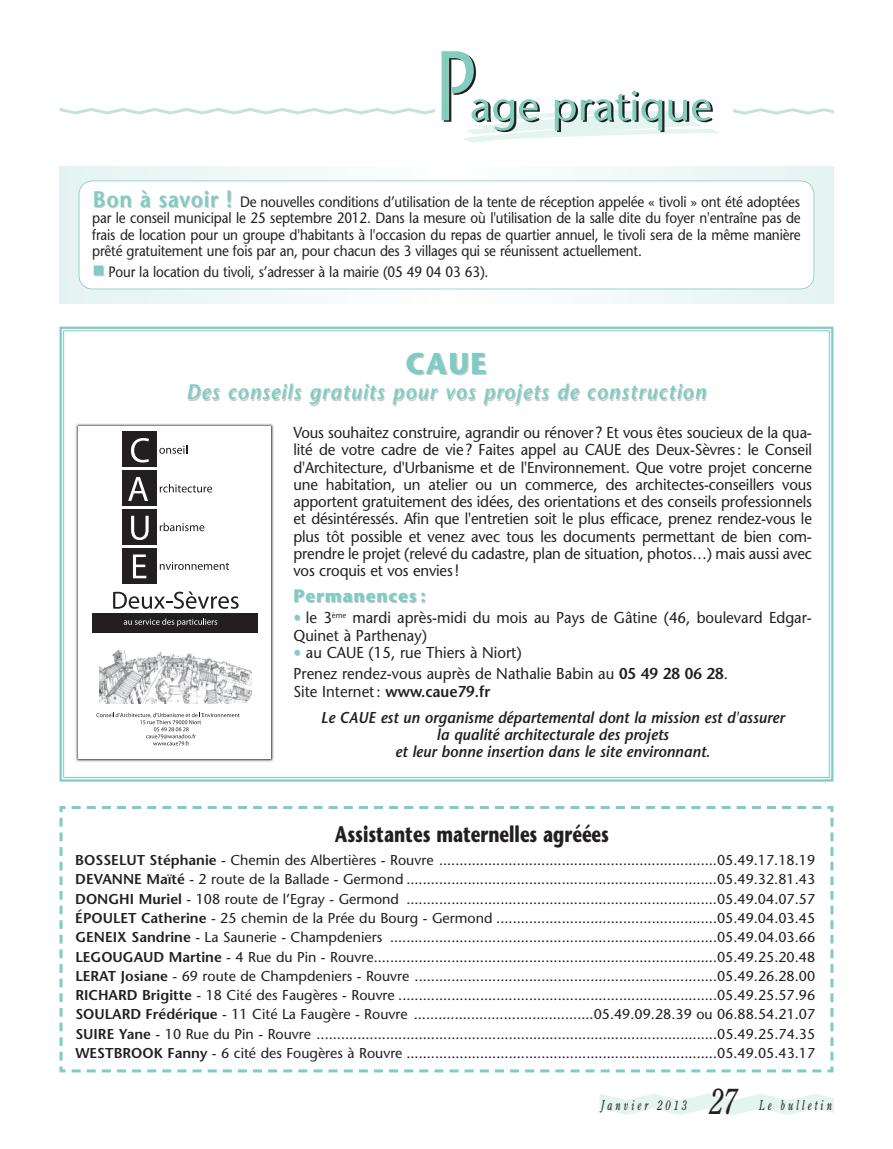
<style>
.page{position:relative;width:893px;height:1149px;background:#fff}
.page>*{position:absolute;margin:0;border:0;box-sizing:border-box;transform-origin:0 0}
.t1{font:italic 36px "Century Old Style";color:#231f20;scale:.7 1}
.t2{font:700 30px "Stone Sans";color:#7eccc3;scale:.95 1}
.t3{font:700 22.5px "Stone Sans";color:#231f20;scale:.75 1}
.t4{font:italic 600 21px "Stone Sans";letter-spacing:.05em;color:#7eccc3;scale:.95 1}
.t5{font:700 18px "Stone Sans";letter-spacing:.05em;color:#7eccc3;scale:.95 1}
.t6{font:15.75px/17.2px "Stone Sans";color:#231f20;scale:.95 1}
.t7{font:italic 600 15.75px/25.8px "Stone Sans";color:#231f20;scale:.95 1}
.t8{font:15px/16.5px "Stone Sans";letter-spacing:-.01em;color:#231f20;text-align:justify;scale:.9 1}
.t9{font:14.25px/19.2px "Stone Sans";color:#231f20;text-align:justify}
.t10{font:italic 13.5px "Century Old Style";letter-spacing:.325em;color:#231f20;scale:.7 1}
.s1{font-weight:600;font-size:22.5px;color:#7eccc3}
.s2{color:#7eccc3}
.s3{font-weight:600}
.s4{font-weight:400;font-style:normal}
.s5{font-style:normal}
</style>
<div class="page">
<svg style="left:60px;top:166px;width:773px;height:137px"></svg>
<svg style="left:60px;top:51px;width:773px;height:92px"></svg>
<svg style="left:600px;top:1094px;width:233px;height:20px"></svg>
<div style="left:60px;top:326px;width:773px;height:455px;border:2px solid #7eccc3"></div>
<img style="left:75px;top:423px;width:199px;height:339px">
<div style="left:79px;top:426px;width:192px;height:332px;background:#fff"></div>
<div style="left:122px;top:431px;width:35px;height:36px;background:#231f20"></div>
<svg style="left:131px;top:438px;width:18px;height:24px"></svg>
<div style="left:122px;top:470px;width:35px;height:35px;background:#231f20"></div>
<svg style="left:128px;top:477px;width:20px;height:23px"></svg>
<div style="left:122px;top:509px;width:35px;height:35px;background:#231f20"></div>
<svg style="left:131px;top:515px;width:18px;height:25px"></svg>
<div style="left:122px;top:547px;width:35px;height:36px;background:#231f20"></div>
<svg style="left:133px;top:554px;width:13px;height:24px"></svg>
<svg style="left:159px;top:445px;width:28px;height:8px"></svg>
<svg style="left:160px;top:484px;width:52px;height:8px"></svg>
<svg style="left:160px;top:522px;width:44px;height:9px"></svg>
<svg style="left:160px;top:561px;width:69px;height:8px"></svg>
<svg style="left:113px;top:591px;width:126px;height:17px"></svg>
<svg style="left:96px;top:712px;width:144px;height:33px"></svg>
<img style="left:99px;top:649px;width:153px;height:54px">
<div style="left:92px;top:613px;width:165px;height:19px;background:#231f20"></div>
<svg style="left:124px;top:618px;width:93px;height:8px"></svg>
<svg style="left:59px;top:806px;width:775px;height:267px"></svg>
<div style="left:79px;top:181px;width:735px;height:107px;background:#fff;border-radius:13px"></div>
<div style="left:79px;top:180px;width:735px;height:109px;border:2px solid #7eccc3;border-radius:14px"></div>
<p class="t8" style="left:92px;top:195px;width:789px"><span class="s1">Bon à savoir !</span> De nouvelles conditions d’utilisation de la tente de réception appelée « tivoli » ont été adoptées par le conseil municipal le 25 septembre 2012. Dans la mesure où l'utilisation de la salle dite du foyer n'entraîne pas de frais de location pour un groupe d'habitants à l'occasion du repas de quartier annuel, le tivoli sera de la même manière prêté gratuitement une fois par an, pour chacun des 3 villages qui se réunissent actuellement.</p>
<p class="t8" style="left:108px;top:265px;width:424px">Pour la location du tivoli, s’adresser à la mairie (05 49 04 03 63).</p>
<h2 class="t2" style="left:405px;top:351px;width:87px">CAUE</h2>
<h3 class="t4" style="left:186px;top:384px;width:548px">Des conseils gratuits pour vos projets de construction</h3>
<p class="t6" style="left:293px;top:425px;width:547px;text-align:justify">Vous souhaitez construire, agrandir ou rénover ? Et vous êtes soucieux de la qua&shy;lité de votre cadre de vie? Faites appel au CAUE des Deux-Sèvres: le Conseil d'Architecture, d'Urbanisme et de l'Environnement. Que votre projet concerne une habitation, un atelier ou un commerce, des architectes-conseillers vous apportent gratuitement des idées, des orientations et des conseils professionnels et désintéressés. Afin que l'entretien soit le plus efficace, prenez rendez-vous le plus tôt possible et venez avec tous les documents permettant de bien com&shy;prendre le projet (relevé du cadastre, plan de situation, photos…) mais aussi avec vos croquis et vos envies!</p>
<p class="t5" style="left:293px;top:588px;width:141px">Permanences :</p>
<p class="t6" style="left:293px;top:610px;width:547px"><span class="s2">•</span> le 3<sup>ème</sup> mardi après-midi du mois au Pays de Gâtine (46, boulevard Edgar-<br>Quinet à Parthenay)</p>
<p class="t6" style="left:293px;top:643px;width:459px;line-height:21.5px"><span class="s2">•</span> au CAUE (15, rue Thiers à Niort)<br>Prenez rendez-vous auprès de Nathalie Babin au <span class="s3">05 49 28 06 28</span>.</p>
<p class="t7" style="left:321px;top:679px;width:490px;text-indent:-27px"><span class="s4">Site Internet:</span> <span class="s5">www.caue79.fr<br></span>Le CAUE est un organisme départemental dont la mission est d'assurer</p>
<p class="t7" style="left:395px;top:727px;width:333px;line-height:17.2px;text-align:center">la qualité architecturale des projets<br>et leur bonne insertion dans le site environnant.</p>
<h3 class="t3" style="left:335px;top:824px;width:367px">Assistantes maternelles agréées</h3>
<p class="t9" style="left:75px;top:851px;width:741px"><span class="s3">BOSSELUT Stéphanie</span> - Chemin des Albertières - Rouvre ....................................................................05.49.17.18.19<br><span class="s3">DEVANNE Maïté</span> - 2 route de la Ballade - Germond ............................................................................05.49.32.81.43<br><span class="s3">DONGHI Muriel</span> - 108 route de l’Egray - Germond ............................................................................05.49.04.07.57<br><span class="s3">ÉPOULET Catherine</span> - 25 chemin de la Prée du Bourg - Germond ......................................................05.49.04.03.45<br><span class="s3">GENEIX Sandrine</span> - La Saunerie - Champdeniers ................................................................................05.49.04.03.66<br><span class="s3">LEGOUGAUD Martine</span> - 4 Rue du Pin - Rouvre....................................................................................05.49.25.20.48<br><span class="s3">LERAT Josiane</span> - 69 route de Champdeniers - Rouvre ..........................................................................05.49.26.28.00<br><span class="s3">RICHARD Brigitte</span> - 18 Cité des Faugères - Rouvre ..............................................................................05.49.25.57.96<br><span class="s3">SOULARD Frédérique</span> - 11 Cité La Faugère - Rouvre ............................................05.49.09.28.39 ou 06.88.54.21.07<br><span class="s3">SUIRE Yane</span> - 10 Rue du Pin - Rouvre ..................................................................................................05.49.25.74.35<br><span class="s3">WESTBROOK Fanny</span> - 6 cité des Fougères à Rouvre ............................................................................05.49.05.43.17</p>
<p class="t10" style="left:601px;top:1096px;width:124px">Janvier 2013</p>
<h1 class="t1" style="left:709px;top:1080px;width:40px">27</h1>
<p class="t10" style="left:759px;top:1096px;width:105px">Le bulletin</p>
</div>
